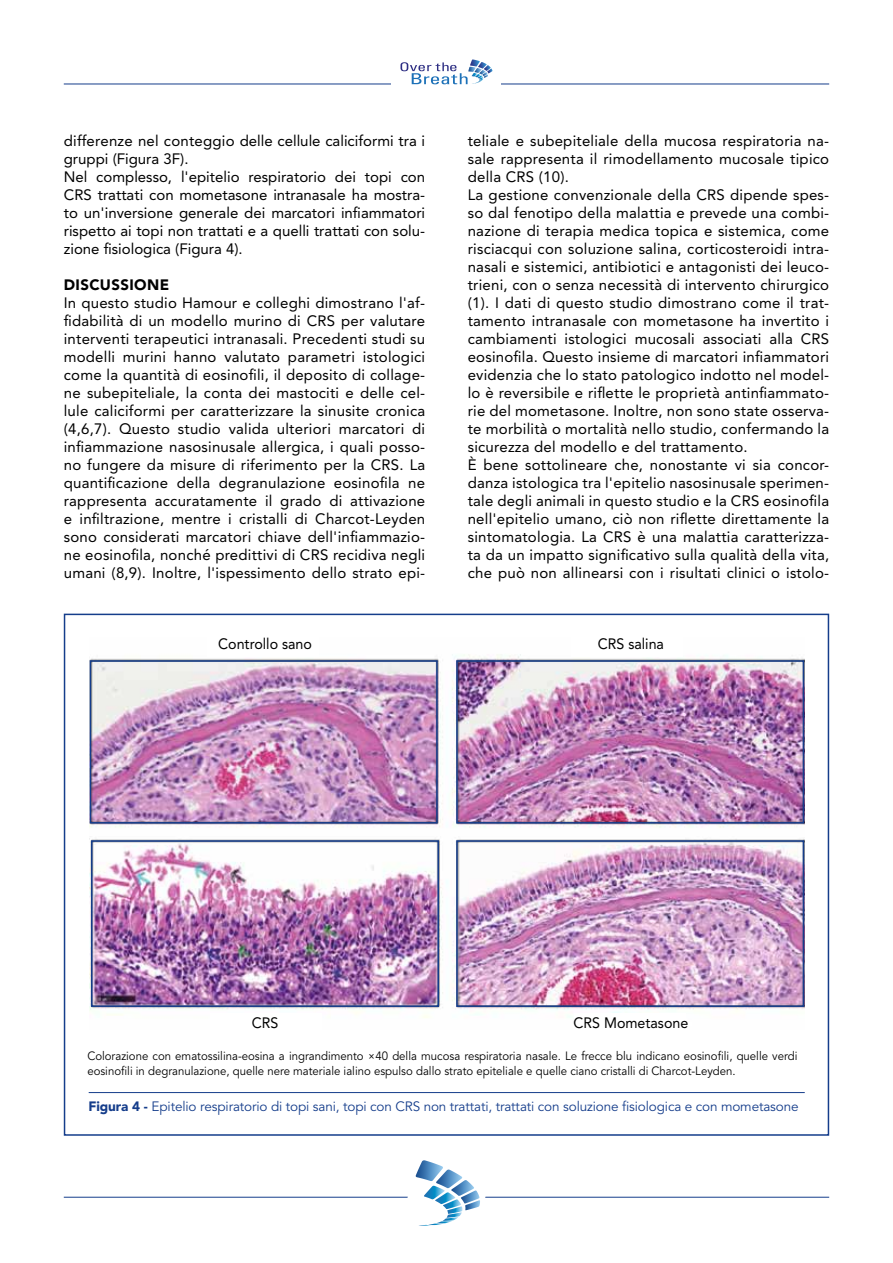
<style>
.page{position:relative;width:893px;height:1263px;background:#fff}
.page>*{position:absolute;margin:0;border:0;box-sizing:border-box;transform-origin:0 0}
.t1{font:15px/18px "Avenir LT Std";letter-spacing:.015em;color:#000}
.t2{font:15px "Avenir LT Std";letter-spacing:.015em;color:#000;scale:.95 1}
.t3{font:900 15px "Avenir LT Std";letter-spacing:.025em;color:#000}
.t4{font:13.5px "Avenir LT Std";letter-spacing:-.01em;color:#153d8b}
.t5{font:12px/14.4px "Avenir LT Std";color:#000;scale:.95 1}
.s1{font-weight:900}
</style>
<div class="page">
<hr style="left:64px;top:84px;width:765px;height:1px;background:#153d8b">
<hr style="left:64px;top:1197px;width:765px;height:1px;background:#153d8b">
<div style="left:391px;top:59px;width:110px;height:30px;background:#fff"></div>
<svg style="left:400px;top:59px;width:92px;height:25px"></svg>
<svg style="left:402px;top:1160px;width:88px;height:66px"></svg>
<hr style="left:89px;top:1092px;width:716px;height:1px;background:#153d8b">
<img style="left:89px;top:654px;width:715px;height:364px">
<div style="left:207px;top:633px;width:112px;height:24px;background:#fff"></div>
<div style="left:571px;top:633px;width:111px;height:24px;background:#fff"></div>
<div style="left:210px;top:1013px;width:112px;height:23px;background:#fff"></div>
<div style="left:574px;top:1013px;width:111px;height:23px;background:#fff"></div>
<div style="left:90px;top:660px;width:348px;height:163px;border:2px solid #153d8b"></div>
<div style="left:456px;top:660px;width:348px;height:163px;border:2px solid #153d8b"></div>
<div style="left:456px;top:840px;width:348px;height:167px;border:2px solid #153d8b"></div>
<div style="left:91px;top:840px;width:348px;height:167px;border:2px solid #153d8b"></div>
<p class="t1" style="left:64px;top:131px;width:363px">differenze nel conteggio delle cellule caliciformi tra i gruppi (Figura 3F).<br>Nel complesso, l'epitelio respiratorio dei topi con CRS trattati con mometasone intranasale ha mostra&shy;to un'inversione generale dei marcatori infiammatori rispetto ai topi non trattati e a quelli trattati con solu&shy;zione fisiologica (Figura 4).</p>
<p class="t3" style="left:64px;top:275px;width:107px">DISCUSSIONE</p>
<p class="t1" style="left:64px;top:293px;width:363px;text-align:justify">In questo studio Hamour e colleghi dimostrano l'af&shy;fidabilità di un modello murino di CRS per valutare interventi terapeutici intranasali. Precedenti studi su modelli murini hanno valutato parametri istologici come la quantità di eosinofili, il deposito di collage&shy;ne subepiteliale, la conta dei mastociti e delle cel&shy;lule caliciformi per caratterizzare la sinusite cronica (4,6,7). Questo studio valida ulteriori marcatori di infiammazione nasosinusale allergica, i quali posso&shy;no fungere da misure di riferimento per la CRS. La quantificazione della degranulazione eosinofila ne rappresenta accuratamente il grado di attivazione e infiltrazione, mentre i cristalli di Charcot-Leyden sono considerati marcatori chiave dell'infiammazio&shy;ne eosinofila, nonché predittivi di CRS recidiva negli umani (8,9). Inoltre, l'ispessimento dello strato epi-</p>
<p class="t1" style="left:468px;top:131px;width:363px">teliale e subepiteliale della mucosa respiratoria na&shy;sale rappresenta il rimodellamento mucosale tipico della CRS (10).<br>La gestione convenzionale della CRS dipende spes&shy;so dal fenotipo della malattia e prevede una combi&shy;nazione di terapia medica topica e sistemica, come risciacqui con soluzione salina, corticosteroidi intra&shy;nasali e sistemici, antibiotici e antagonisti dei leuco&shy;trieni, con o senza necessità di intervento chirurgico (1). I dati di questo studio dimostrano come il trat&shy;tamento intranasale con mometasone ha invertito i cambiamenti istologici mucosali associati alla CRS eosinofila. Questo insieme di marcatori infiammatori evidenzia che lo stato patologico indotto nel model&shy;lo è reversibile e riflette le proprietà antinfiammato&shy;rie del mometasone. Inoltre, non sono state osserva&shy;te morbilità o mortalità nello studio, confermando la sicurezza del modello e del trattamento.<br>È bene sottolineare che, nonostante vi sia concor&shy;danza istologica tra l'epitelio nasosinusale sperimen&shy;tale degli animali in questo studio e la CRS eosinofila nell'epitelio umano, ciò non riflette direttamente la sintomatologia. La CRS è una malattia caratterizza&shy;ta da un impatto significativo sulla qualità della vita, che può non allinearsi con i risultati clinici o istolo-</p>
<p class="t2" style="left:218px;top:635px;width:100px">Controllo sano</p>
<p class="t2" style="left:598px;top:635px;width:71px">CRS salina</p>
<p class="t2" style="left:252px;top:1014px;width:30px">CRS</p>
<p class="t2" style="left:573px;top:1014px;width:122px">CRS Mometasone</p>
<p class="t5" style="left:87px;top:1049px;width:749px">Colorazione con ematossilina-eosina a ingrandimento ×40 della mucosa respiratoria nasale. Le frecce blu indicano eosinofili, quelle verdi eosinofili in degranulazione, quelle nere materiale ialino espulso dallo strato epiteliale e quelle ciano cristalli di Charcot-Leyden.</p>
<p class="t4" style="left:89px;top:1098px;width:711px"><span class="s1">Figura 4 -</span> Epitelio respiratorio di topi sani, topi con CRS non trattati, trattati con soluzione fisiologica e con mometasone</p>
</div>
